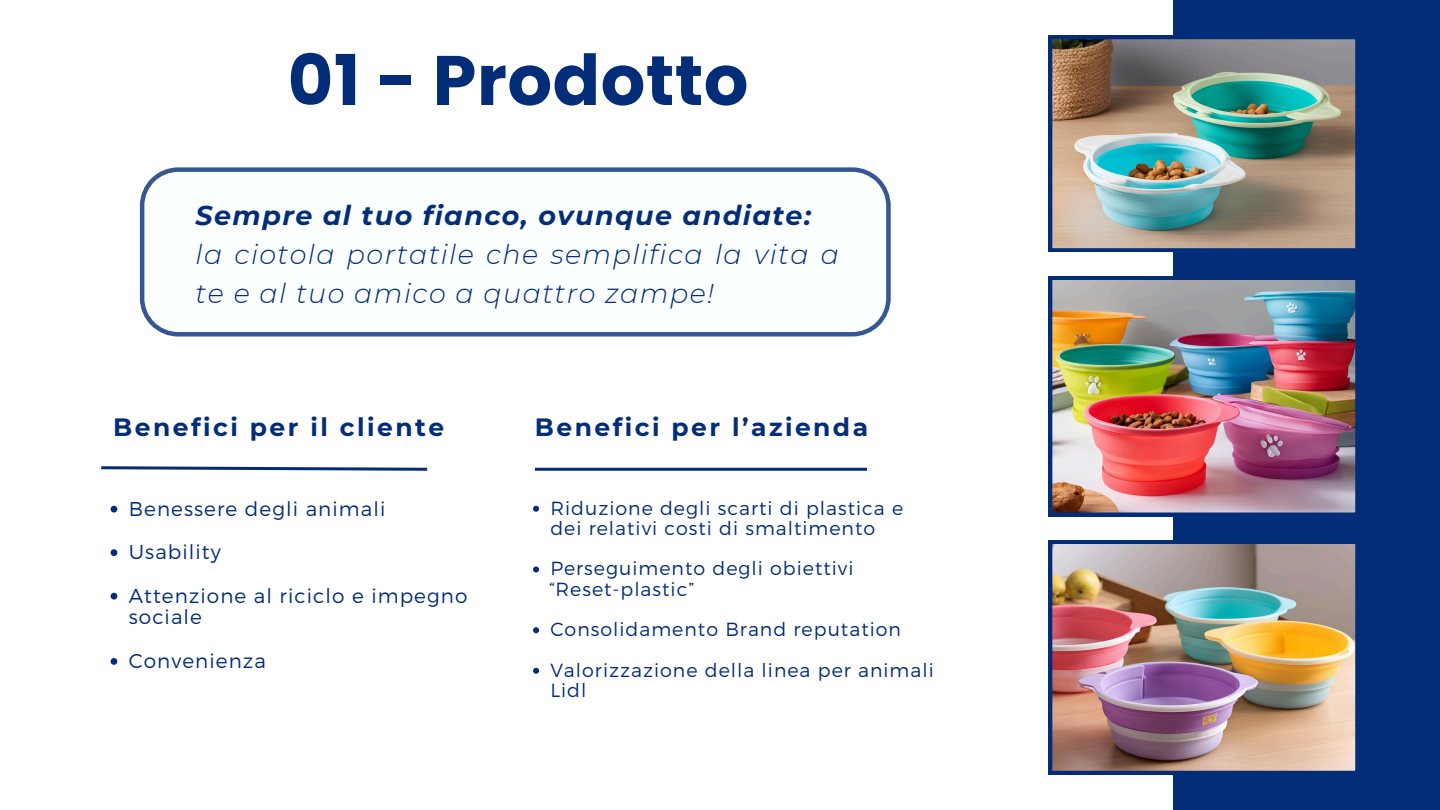
<style>
.page{position:relative;width:1440px;height:810px;background:#fff}
.page>*{position:absolute;margin:0;border:0;box-sizing:border-box;transform-origin:0 0}
.t1{font:700 70px "Poppins";letter-spacing:.01em;color:#032d78}
.t2{font:italic 300 27px/39px "Montserrat";letter-spacing:.055em;color:#032d78}
.t3{font:700 25px "Montserrat";letter-spacing:.1em;color:#032d78}
.t4{font:300 20px/21.8px "Montserrat";letter-spacing:.055em;color:#032d78}
.t5{font:300 19px/20.2px "Montserrat";letter-spacing:.055em;color:#032d78}
.s1{font-weight:700}
</style>
<div class="page">
<div style="left:1173px;top:0;width:267px;height:810px;background:#032d78"></div>
<img style="left:1049px;top:276px;width:307px;height:240px">
<img style="left:1049px;top:35px;width:307px;height:217px">
<img style="left:1049px;top:540px;width:307px;height:234px">
<svg style="left:140px;top:167px;width:751px;height:170px"></svg>
<svg style="left:533px;top:506px;width:6px;height:6px"></svg>
<svg style="left:533px;top:566px;width:6px;height:6px"></svg>
<svg style="left:533px;top:627px;width:6px;height:6px"></svg>
<svg style="left:533px;top:668px;width:6px;height:6px"></svg>
<hr style="left:535px;top:468px;width:332px;height:3px;background:#032d78">
<svg style="left:111px;top:506px;width:6px;height:7px"></svg>
<svg style="left:111px;top:549px;width:6px;height:7px"></svg>
<svg style="left:111px;top:593px;width:6px;height:7px"></svg>
<svg style="left:111px;top:658px;width:6px;height:7px"></svg>
<svg style="left:101px;top:466px;width:327px;height:5px"></svg>
<p class="t1" style="left:288px;top:32px;width:462px">01 - Prodotto</p>
<p class="t2" style="left:196px;top:196px;width:645px"><span class="s1">Sempre al tuo fianco, ovunque andiate: </span>la ciotola portatile che semplifica la vita a te e al tuo amico a quattro zampe!</p>
<p class="t3" style="left:113px;top:411px;width:332px">Benefici per il cliente</p>
<p class="t4" style="left:129px;top:497px;width:258px">Benessere degli animali</p>
<p class="t4" style="left:129px;top:540px;width:94px">Usability</p>
<p class="t4" style="left:129px;top:584px;width:340px">Attenzione al riciclo e impegno sociale</p>
<p class="t4" style="left:129px;top:649px;width:139px">Convenienza</p>
<p class="t3" style="left:535px;top:411px;width:335px">Benefici per l’azienda</p>
<p class="t5" style="left:550px;top:497px;width:354px">Riduzione degli scarti di plastica e dei relativi costi di smaltimento</p>
<p class="t5" style="left:550px;top:558px;width:305px">Perseguimento degli obiettivi</p>
<h2 class="t5" style="left:549px;top:578px;width:147px">“Reset-plastic”</h2>
<p class="t5" style="left:550px;top:618px;width:352px">Consolidamento Brand reputation</p>
<p class="t5" style="left:550px;top:659px;width:385px">Valorizzazione della linea per animali<br>Lidl</p>
</div>
